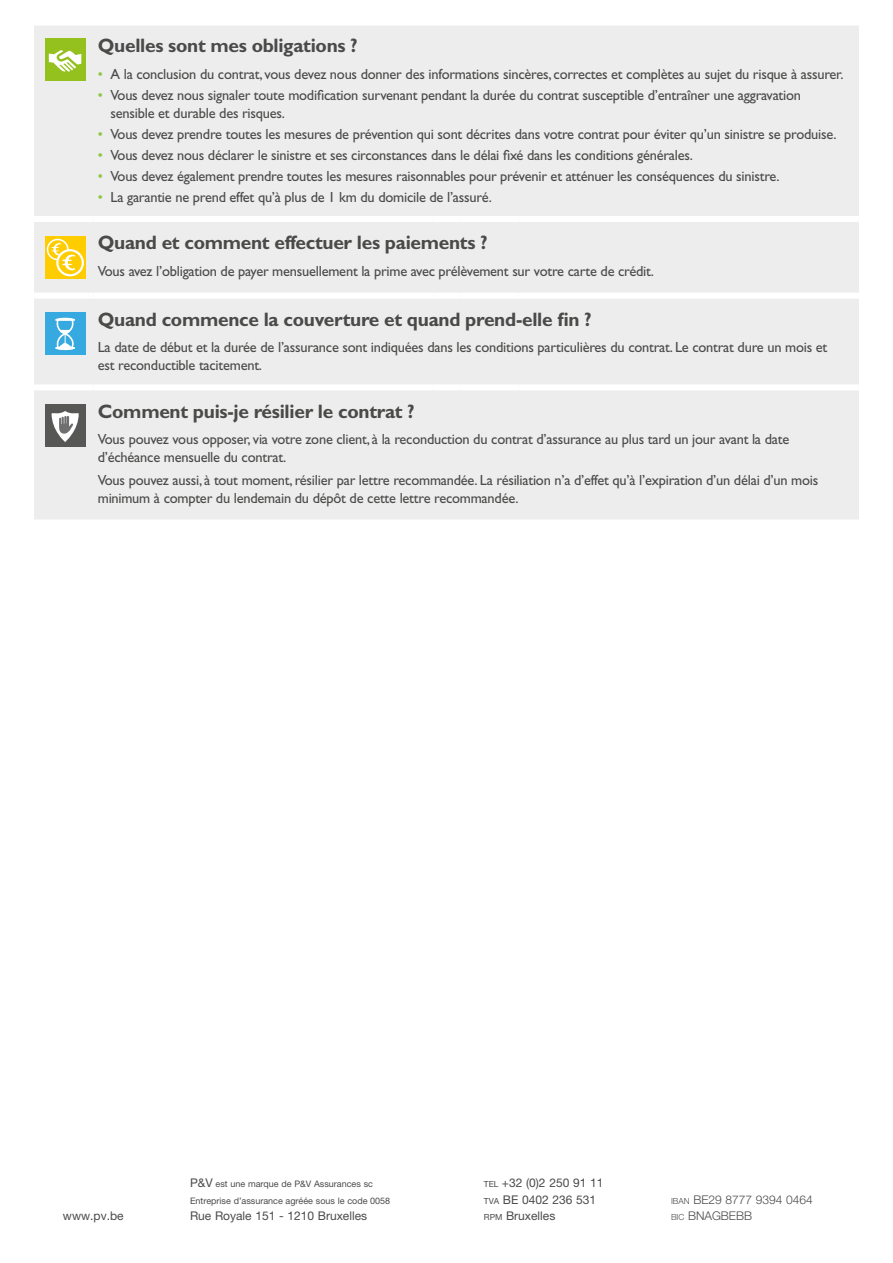
<style>
.page{position:relative;width:893px;height:1263px;background:#fff}
.page>*{position:absolute;margin:0;border:0;box-sizing:border-box;transform-origin:0 0}
.t1{font:700 19.5px "Gill Sans Std";letter-spacing:-.015em;color:#4a4a49}
.t2{font:14.7px/18px "Gill Sans Std";letter-spacing:-.015em;color:#4a4a49}
.t3{font:12px/16.5px "Helvetica Neue LT Std";color:#4a4a49}
.t4{font:300 12px/16.5px "Helvetica Neue LT Std";color:#4a4a49}
.t5{font:9px/16.5px "Helvetica Neue LT Std";color:#4a4a49}
.s1{color:#8dc73f}
.s2{font-size:8.4px}
.s3{font-size:12px}
</style>
<div class="page">
<div style="left:34px;top:26px;width:825px;height:493px;background:#ededed"></div>
<div style="left:94px;top:216px;width:340px;height:6px;background:#fff"></div>
<div style="left:434px;top:216px;width:25px;height:6px;background:#fff"></div>
<div style="left:459px;top:216px;width:60px;height:6px;background:#fff"></div>
<div style="left:519px;top:216px;width:340px;height:6px;background:#fff"></div>
<div style="left:94px;top:293px;width:340px;height:6px;background:#fff"></div>
<div style="left:434px;top:293px;width:25px;height:6px;background:#fff"></div>
<div style="left:459px;top:293px;width:60px;height:6px;background:#fff"></div>
<div style="left:519px;top:293px;width:340px;height:6px;background:#fff"></div>
<div style="left:94px;top:384px;width:340px;height:6px;background:#fff"></div>
<div style="left:434px;top:384px;width:25px;height:6px;background:#fff"></div>
<div style="left:459px;top:384px;width:60px;height:6px;background:#fff"></div>
<div style="left:519px;top:384px;width:340px;height:6px;background:#fff"></div>
<div style="left:34px;top:216px;width:60px;height:6px;background:#fff"></div>
<div style="left:34px;top:293px;width:60px;height:6px;background:#fff"></div>
<div style="left:34px;top:384px;width:60px;height:6px;background:#fff"></div>
<div style="left:45px;top:38px;width:41px;height:43px;background:#95c11f"></div>
<svg style="left:49px;top:50px;width:33px;height:22px"></svg>
<div style="left:45px;top:236px;width:41px;height:43px;background:#fc0"></div>
<div style="left:47px;top:239px;width:22px;height:21px;border:2px solid #fff;border-radius:50%"></div>
<svg style="left:57px;top:250px;width:26px;height:25px"></svg>
<div style="left:56px;top:249px;width:28px;height:27px;border:2px solid #fff;border-radius:50%"></div>
<svg style="left:51px;top:242px;width:25px;height:30px"></svg>
<div style="left:45px;top:313px;width:41px;height:42px;background:#36a9e1"></div>
<svg style="left:55px;top:318px;width:20px;height:32px"></svg>
<div style="left:45px;top:404px;width:41px;height:43px;background:#575756"></div>
<svg style="left:52px;top:411px;width:27px;height:31px"></svg>
<h1 class="t1" style="left:98px;top:33px;width:261px">Quelles sont mes obligations ?</h1>
<p class="t2" style="left:98px;top:65px;width:747px"><span class="s1">•</span> A la conclusion du contrat, vous devez nous donner des informations sincères, correctes et complètes au sujet du risque à assurer.</p>
<p class="t2" style="left:111px;top:85px;width:692px;line-height:18.8px;text-indent:-13px"><span class="s1">•</span> Vous devez nous signaler toute modification survenant pendant la durée du contrat susceptible d’entraîner une aggravation sensible et durable des risques.</p>
<p class="t2" style="left:98px;top:125px;width:740px"><span class="s1">•</span> Vous devez prendre toutes les mesures de prévention qui sont décrites dans votre contrat pour éviter qu’un sinistre se produise.</p>
<p class="t2" style="left:98px;top:146px;width:597px"><span class="s1">•</span> Vous devez nous déclarer le sinistre et ses circonstances dans le délai fixé dans les conditions générales.</p>
<p class="t2" style="left:98px;top:167px;width:683px"><span class="s1">•</span> Vous devez également prendre toutes les mesures raisonnables pour prévenir et atténuer les conséquences du sinistre.</p>
<p class="t2" style="left:98px;top:188px;width:396px"><span class="s1">•</span> La garantie ne prend effet qu’à plus de 1 km du domicile de l’assuré.</p>
<h1 class="t1" style="left:98px;top:231px;width:391px">Quand et comment effectuer les paiements ?</h1>
<p class="t2" style="left:98px;top:262px;width:558px">Vous avez l’obligation de payer mensuellement la prime avec prélèvement sur votre carte de crédit.</p>
<h1 class="t1" style="left:98px;top:308px;width:495px">Quand commence la couverture et quand prend-elle fin ?</h1>
<p class="t2" style="left:98px;top:339px;width:731px">La date de début et la durée de l’assurance sont indiquées dans les conditions particulières du contrat. Le contrat dure un mois et est reconductible tacitement.</p>
<h1 class="t1" style="left:98px;top:400px;width:318px">Comment puis-je résilier le contrat ?</h1>
<p class="t2" style="left:98px;top:430px;width:693px">Vous pouvez vous opposer, via votre zone client, à la reconduction du contrat d’assurance au plus tard un jour avant la date d’échéance mensuelle du contrat.</p>
<p class="t2" style="left:98px;top:471px;width:722px">Vous pouvez aussi, à tout moment, résilier par lettre recommandée. La résiliation n’a d’effet qu’à l’expiration d’un délai d’un mois minimum à compter du lendemain du dépôt de cette lettre recommandée.</p>
<p class="t3" style="left:484px;top:1175px;width:121px"><span class="s2">TEL</span> +32 (0)2 250 91 11<br><span class="s2">TVA</span> BE 0402 236 531</p>
<p class="t5" style="left:190px;top:1176px;width:202px"><span class="s3">P&amp;V</span> est une marque de P&amp;V Assurances sc<br>Entreprise d’assurance agréée sous le code 0058</p>
<p class="t3" style="left:190px;top:1208px;width:179px">Rue Royale 151 - 1210 Bruxelles</p>
<p class="t3" style="left:63px;top:1208px;width:62px">www.pv.be</p>
<p class="t3" style="left:484px;top:1208px;width:73px"><span class="s2">RPM</span> Bruxelles</p>
<p class="t4" style="left:671px;top:1191px;width:143px"><span class="s2">IBAN</span> BE29 8777 9394 0464<br><span class="s2">BIC</span> BNAGBEBB</p>
</div>
